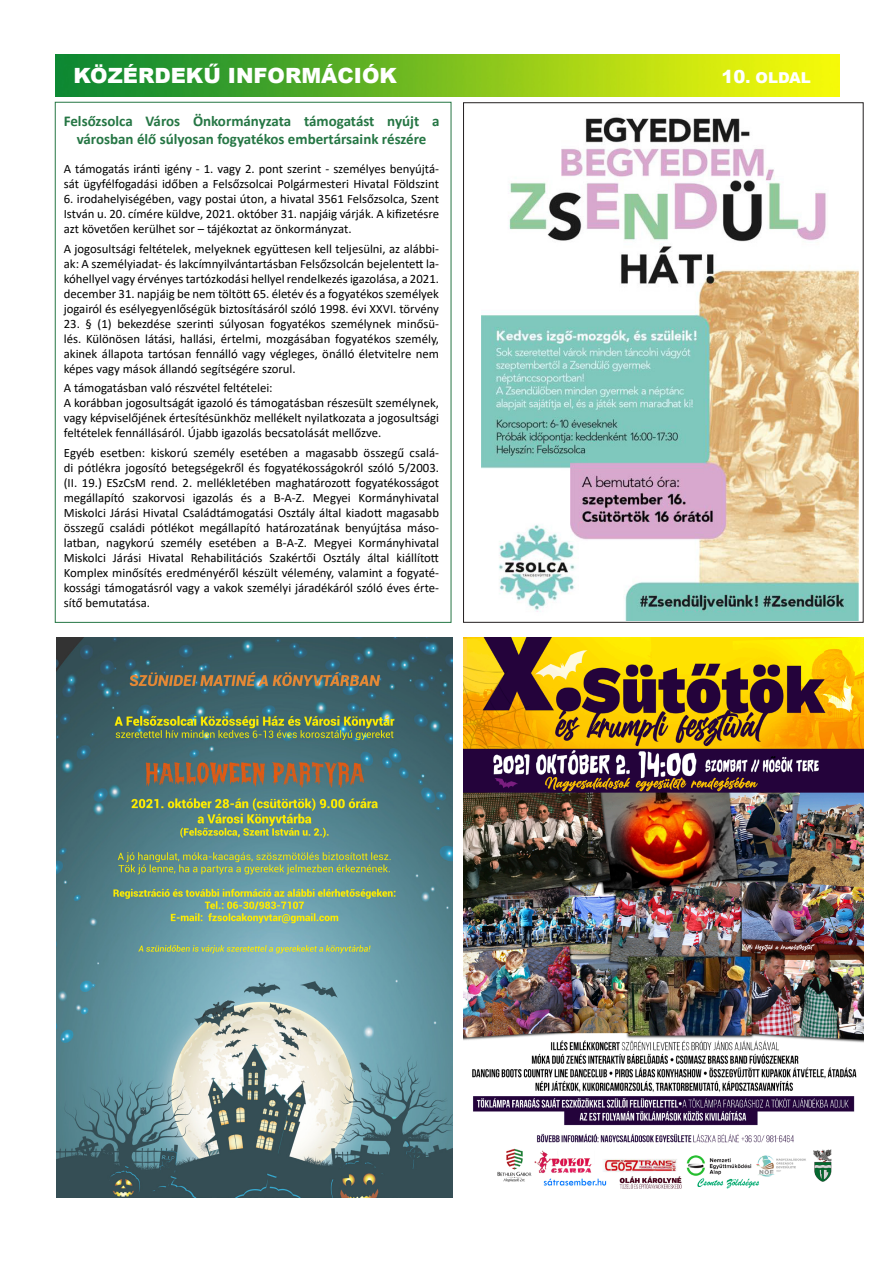
<style>
.page{position:relative;width:893px;height:1263px;background:#fff}
.page>*{position:absolute;margin:0;border:0;box-sizing:border-box;transform-origin:0 0}
.t1{font:900 21px "Arial";color:#fff}
.t2{font:700 15px/18px "Calibri";color:#257644;text-align:center}
.t3{font:900 15px "Arial";color:#fff}
.t4{font:12.75px/15px "Calibri";color:#000001;text-align:justify}
.s1{font-size:18px}
</style>
<div class="page">
<img style="left:55px;top:54px;width:785px;height:43px">
<img style="left:56px;top:637px;width:397px;height:561px">
<img style="left:463px;top:638px;width:401px;height:551px">
<img style="left:482px;top:117px;width:377px;height:503px">
<p class="t1" style="left:73px;top:61px;width:325px">KÖZÉRDEKŰ INFORMÁCIÓK</p>
<p class="t3" style="left:721px;top:67px;width:91px"><span class="s1">10</span>. OLDAL</p>
<p class="t2" style="left:64px;top:112px;width:377px">Felsőzsolca Város Önkormányzata támogatást nyújt a városban élő súlyosan fogyatékos embertársaink részére</p>
<p class="t4" style="left:64px;top:161px;width:377px">A támogatás iránti igény - 1. vagy 2. pont szerint - személyes benyújtá&shy;sát ügyfélfogadási időben a Felsőzsolcai Polgármesteri Hivatal Földszint</p>
<p class="t4" style="left:64px;top:191px;width:377px">6. irodahelyiségében, vagy postai úton, a hivatal 3561 Felsőzsolca, Szent István u. 20. címére küldve, 2021. október 31. napjáig várják. A kifizetésre azt követően kerülhet sor – tájékoztat az önkormányzat.</p>
<p class="t4" style="left:64px;top:241px;width:377px">A jogosultsági feltételek, melyeknek együttesen kell teljesülni, az alábbi&shy;ak: A személyiadat- és lakcímnyilvántartásban Felsőzsolcán bejelentett la&shy;kóhellyel vagy érvényes tartózkodási hellyel rendelkezés igazolása, a 2021. december 31. napjáig be nem töltött 65. életév és a fogyatékos személyek jogairól és esélyegyenlőségük biztosításáról szóló 1998. évi XXVI. törvény</p>
<p class="t4" style="left:64px;top:316px;width:377px">23. § (1) bekezdése szerinti súlyosan fogyatékos személynek minősü&shy;lés. Különösen látási, hallási, értelmi, mozgásában fogyatékos személy, akinek állapota tartósan fennálló vagy végleges, önálló életvitelre nem képes vagy mások állandó segítségére szorul.</p>
<p class="t4" style="left:64px;top:380px;width:210px">A támogatásban való részvétel feltételei:</p>
<p class="t4" style="left:64px;top:395px;width:377px">A korábban jogosultságát igazoló és támogatásban részesült személynek, vagy képviselőjének értesítésünkhöz mellékelt nyilatkozata a jogosultsági feltételek fennállásáról. Újabb igazolás becsatolását mellőzve.</p>
<p class="t4" style="left:64px;top:445px;width:377px">Egyéb esetben: kiskorú személy esetében a magasabb összegű csalá&shy;di pótlékra jogosító betegségekről és fogyatékosságokról szóló 5/2003. (II. 19.) ESzCsM rend. 2. mellékletében maghatározott fogyatékosságot megállapító szakorvosi igazolás és a B-A-Z. Megyei Kormányhivatal Miskolci Járási Hivatal Családtámogatási Osztály által kiadott magasabb összegű családi pótlékot megállapító határozatának benyújtása máso&shy;latban, nagykorú személy esetében a B-A-Z. Megyei Kormányhivatal Miskolci Járási Hivatal Rehabilitációs Szakértői Osztály által kiállított Komplex minősítés eredményéről készült vélemény, valamint a fogyaté&shy;kossági támogatásról vagy a vakok személyi járadékáról szóló éves érte&shy;sítő bemutatása.</p>
</div>
